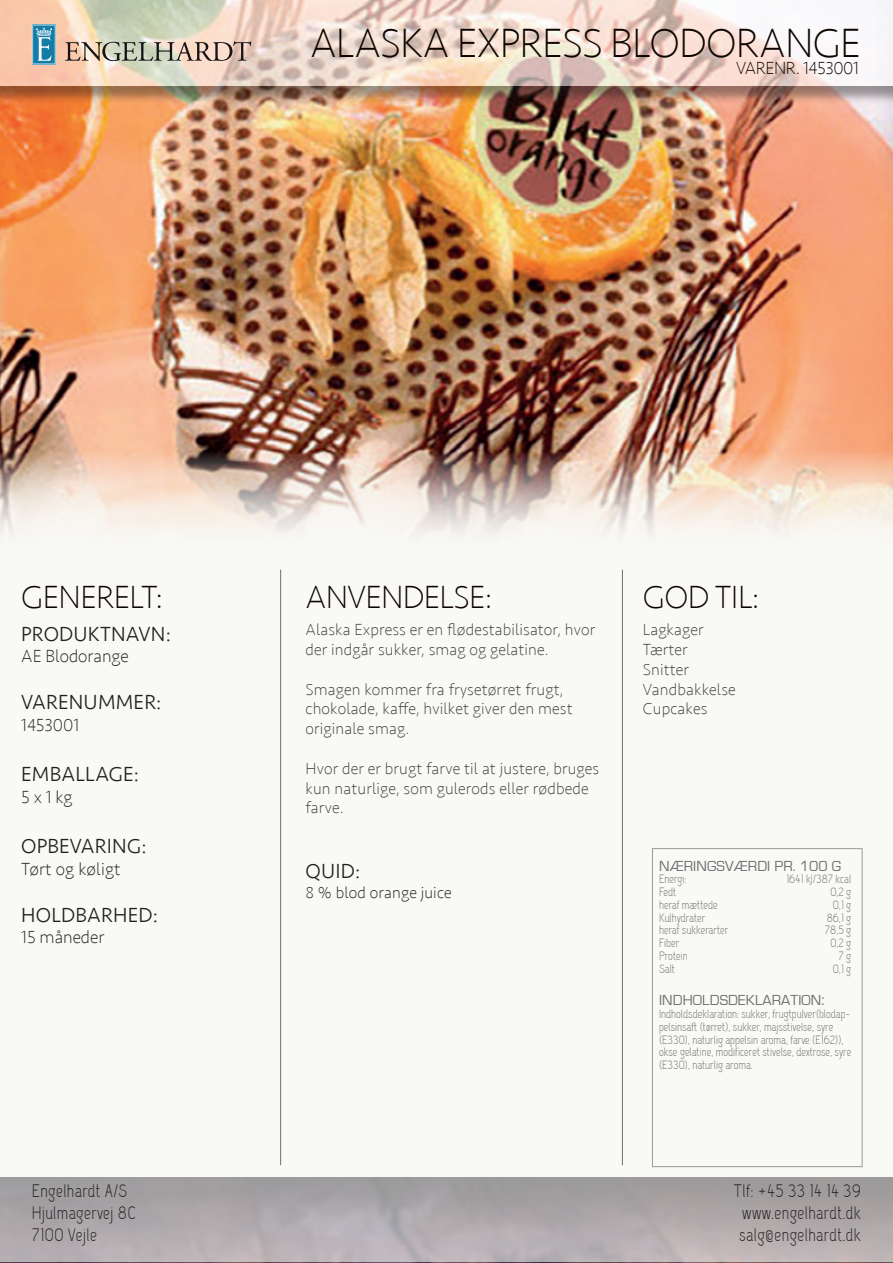
<style>
.page{position:relative;width:893px;height:1263px;background:#fff}
.page>*{position:absolute;margin:0;border:0;box-sizing:border-box;transform-origin:0 0}
.t1{font:200 42px "Seravek";letter-spacing:-.02em;color:#0f0500}
.t2{font:200 33px "Seravek";letter-spacing:-.02em;color:#0f0500}
.t3{font:300 21px "Seravek";letter-spacing:.01em;color:#231f20}
.t4{font:18px/21.6px "Capsuula";letter-spacing:.02em;color:#231f20}
.t5{font:200 18px "Seravek";color:#231f20}
.t6{font:200 18px "Seravek";letter-spacing:-.02em;color:#0f0500}
.t7{font:200 16.5px/19.8px "Seravek";letter-spacing:.01em;color:#3e3e3f}
.t8{font:200 16.5px "Seravek";letter-spacing:.01em;color:#231f20}
.t9{font:15px "Eurostile";letter-spacing:.01em;color:#6c6d70}
.t10{font:12px/12.8px "Capsuula";color:#6c6d70}
.s1{font-size:16.5px}
</style>
<div class="page">
<div style="left:0;top:1176px;width:893px;height:86px;background:linear-gradient(to bottom,#9b999a,#bfb6ba)"></div>
<div style="left:0;top:410px;width:893px;height:766px;background:#f9f9f6"></div>
<img style="left:0;top:104px;width:893px;height:428px">
<div style="left:0;top:0;width:893px;height:104px;background:#231f20;opacity:.75"></div>
<svg style="left:0;top:0;width:893px;height:86px"></svg>
<div style="left:652px;top:848px;width:210px;height:319px;border:1px solid #97999c"></div>
<hr style="left:280px;top:570px;width:1px;height:595px;background:#6f7073">
<hr style="left:622px;top:570px;width:1px;height:595px;background:#6f7073">
<svg style="left:65px;top:41px;width:186px;height:20px;background:#b5a899"></svg>
<svg style="left:32px;top:24px;width:24px;height:41px"></svg>
<h1 class="t1" style="left:310px;top:18px;width:553px">ALASKA EXPRESS BLODORANGE</h1>
<h3 class="t6" style="left:736px;top:57px;width:124px">VARENR. 1453001</h3>
<h2 class="t2" style="left:21px;top:577px;width:143px">GENERELT:</h2>
<h3 class="t3" style="left:21px;top:621px;width:151px">PRODUKTNAVN:</h3>
<h3 class="t5" style="left:21px;top:646px;width:109px">AE Blodorange</h3>
<h3 class="t3" style="left:21px;top:690px;width:142px">VARENUMMER:</h3>
<h3 class="t5" style="left:21px;top:714px;width:60px">1453001</h3>
<h3 class="t3" style="left:21px;top:762px;width:119px">EMBALLAGE:</h3>
<h3 class="t5" style="left:21px;top:786px;width:53px">5 x 1 kg</h3>
<h3 class="t3" style="left:21px;top:834px;width:127px">OPBEVARING:</h3>
<h3 class="t5" style="left:21px;top:858px;width:101px">Tørt og køligt</h3>
<h3 class="t3" style="left:21px;top:902px;width:138px">HOLDBARHED:</h3>
<h3 class="t5" style="left:21px;top:926px;width:85px">15 måneder</h3>
<h3 class="t4" style="left:32px;top:1182px;width:106px">Engelhardt A/S<br>Hjulmagervej 8C<br>7100 Vejle</h3>
<h2 class="t2" style="left:305px;top:577px;width:189px">ANVENDELSE:</h2>
<h3 class="t7" style="left:305px;top:620px;width:291px">Alaska Express er en flødestabilisator, hvor der indgår sukker, smag og gelatine.</h3>
<h3 class="t7" style="left:305px;top:679px;width:269px">Smagen kommer fra frysetørret frugt, chokolade, kaffe, hvilket giver den mest originale smag.</h3>
<h3 class="t7" style="left:305px;top:759px;width:295px">Hvor der er brugt farve til at justere, bruges kun naturlige, som gulerods eller rødbede farve.</h3>
<h3 class="t3" style="left:305px;top:859px;width:56px">QUID:</h3>
<h3 class="t8" style="left:305px;top:883px;width:148px">8 % blod orange juice</h3>
<h2 class="t2" style="left:643px;top:577px;width:118px">GOD TIL:</h2>
<h3 class="t7" style="left:643px;top:620px;width:94px">Lagkager<br>Tærter<br>Snitter<br>Vandbakkelse<br>Cupcakes</h3>
<p class="t9" style="left:659px;top:858px;width:184px">NÆRINGSVÆRDI PR. 100 G</p>
<p class="t10" style="left:659px;top:874px;width:29px">Energi:</p>
<p class="t10" style="left:786px;top:874px;width:66px">1641 kJ/387 kcal</p>
<p class="t10" style="left:659px;top:887px;width:19px">Fedt</p>
<p class="t10" style="left:830px;top:887px;width:22px">0,2 g</p>
<p class="t10" style="left:659px;top:899px;width:60px">heraf mættede</p>
<p class="t10" style="left:833px;top:899px;width:20px">0,1 g</p>
<p class="t10" style="left:659px;top:912px;width:48px">Kulhydrater</p>
<p class="t10" style="left:827px;top:912px;width:26px">86,1 g</p>
<p class="t10" style="left:659px;top:925px;width:71px">heraf sukkerarter</p>
<p class="t10" style="left:825px;top:925px;width:28px">78,5 g</p>
<p class="t10" style="left:659px;top:938px;width:22px">Fiber</p>
<p class="t10" style="left:830px;top:938px;width:22px">0,2 g</p>
<p class="t10" style="left:659px;top:950px;width:30px">Protein</p>
<p class="t10" style="left:839px;top:950px;width:14px">7 g</p>
<p class="t10" style="left:659px;top:963px;width:17px">Salt</p>
<p class="t10" style="left:833px;top:963px;width:20px">0,1 g</p>
<p class="t9" style="left:659px;top:992px;width:167px">INDHOLDSDEKLARATION<span class="s1">:</span></p>
<p class="t10" style="left:659px;top:1008px;width:194px">Indholdsdeklaration: sukker, frugtpulver(blodap&shy;pelsinsaft (tørret), sukker, majsstivelse, syre (E330), naturlig appelsin aroma, farve (E162)), okse gelatine, modificeret stivelse, dextrose, syre (E330), naturlig aroma.</p>
<h3 class="t4" style="left:734px;top:1182px;width:129px;text-align:justify">Tlf: +45 33 14 14 39 www.engelhardt.dk salg@engelhardt.dk</h3>
</div>
